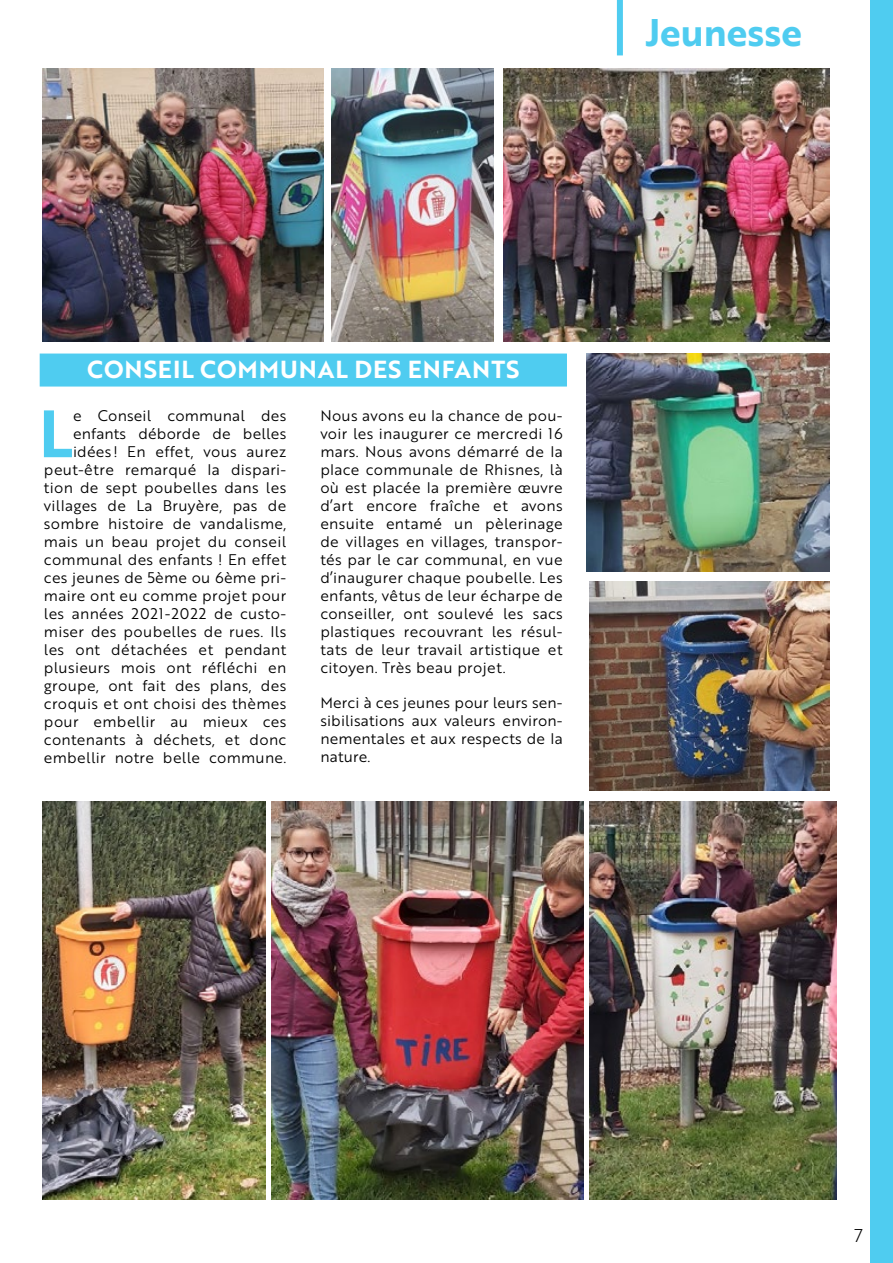
<style>
.page{position:relative;width:893px;height:1263px;background:#fff}
.page>*{position:absolute;margin:0;border:0;box-sizing:border-box;transform-origin:0 0}
.t1{font:64.95px "Brother 1816 Bold";color:#4fccf0}
.t2{font:37.5px "Brother 1816 Bold";color:#4fccf0}
.t3{font:24px "Brother 1816 Bold";letter-spacing:.04em;color:#fff}
.t4{font:18px "Brother 1816 Light";color:#000}
.t5{font:15px/18px "Brother 1816 Book";letter-spacing:.02em;color:#000;text-align:justify}
</style>
<div class="page">
<div style="left:871px;top:0;width:22px;height:1263px;background:#4fccf0"></div>
<img style="left:332px;top:68px;width:161px;height:274px">
<img style="left:590px;top:802px;width:246px;height:397px">
<img style="left:271px;top:802px;width:312px;height:397px">
<img style="left:43px;top:802px;width:222px;height:398px">
<img style="left:589px;top:582px;width:240px;height:208px">
<img style="left:43px;top:68px;width:280px;height:274px">
<img style="left:587px;top:354px;width:242px;height:218px">
<img style="left:504px;top:68px;width:325px;height:274px">
<div style="left:40px;top:354px;width:527px;height:33px;background:#4fccf0"></div>
<div style="left:617px;top:0;width:6px;height:55px;background:#4fccf0"></div>
<h2 class="t2" style="left:645px;top:4px;width:158px">Jeunesse</h2>
<h3 class="t3" style="left:87px;top:351px;width:434px">CONSEIL COMMUNAL DES ENFANTS</h3>
<p class="t5" style="left:44px;top:406px;width:244px;text-align:right">e Conseil communal des enfants déborde de belles idées ! En effet, vous aurez peut-être remarqué la dispari&shy;tion de sept poubelles dans les villages de La Bruyère, pas de sombre histoire de vandalisme, mais un beau projet du conseil communal des enfants ! En effet ces jeunes de 5ème ou 6ème pri&shy;maire ont eu comme projet pour les années 2021-2022 de custo&shy;miser des poubelles de rues. Ils les ont détachées et pendant plusieurs mois ont réfléchi en groupe, ont fait des plans, des croquis et ont choisi des thèmes pour embellir au mieux ces contenants à déchets, et donc embellir notre belle commune.</p>
<p class="t5" style="left:320px;top:406px;width:244px">Nous avons eu la chance de pou&shy;voir les inaugurer ce mercredi 16 mars. Nous avons démarré de la place communale de Rhisnes, là où est placée la première œuvre d’art encore fraîche et avons ensuite entamé un pèlerinage de villages en villages, transpor&shy;tés par le car communal, en vue d’inaugurer chaque poubelle. Les enfants, vêtus de leur écharpe de conseiller, ont soulevé les sacs plastiques recouvrant les résul&shy;tats de leur travail artistique et citoyen. Très beau projet.</p>
<h1 class="t1" style="left:39px;top:384px;width:36px">L</h1>
<p class="t5" style="left:320px;top:693px;width:244px">Merci à ces jeunes pour leurs sen&shy;sibilisations aux valeurs environ&shy;nementales et aux respects de la nature.</p>
<p class="t4" style="left:854px;top:1222px;width:10px">7</p>
</div>
